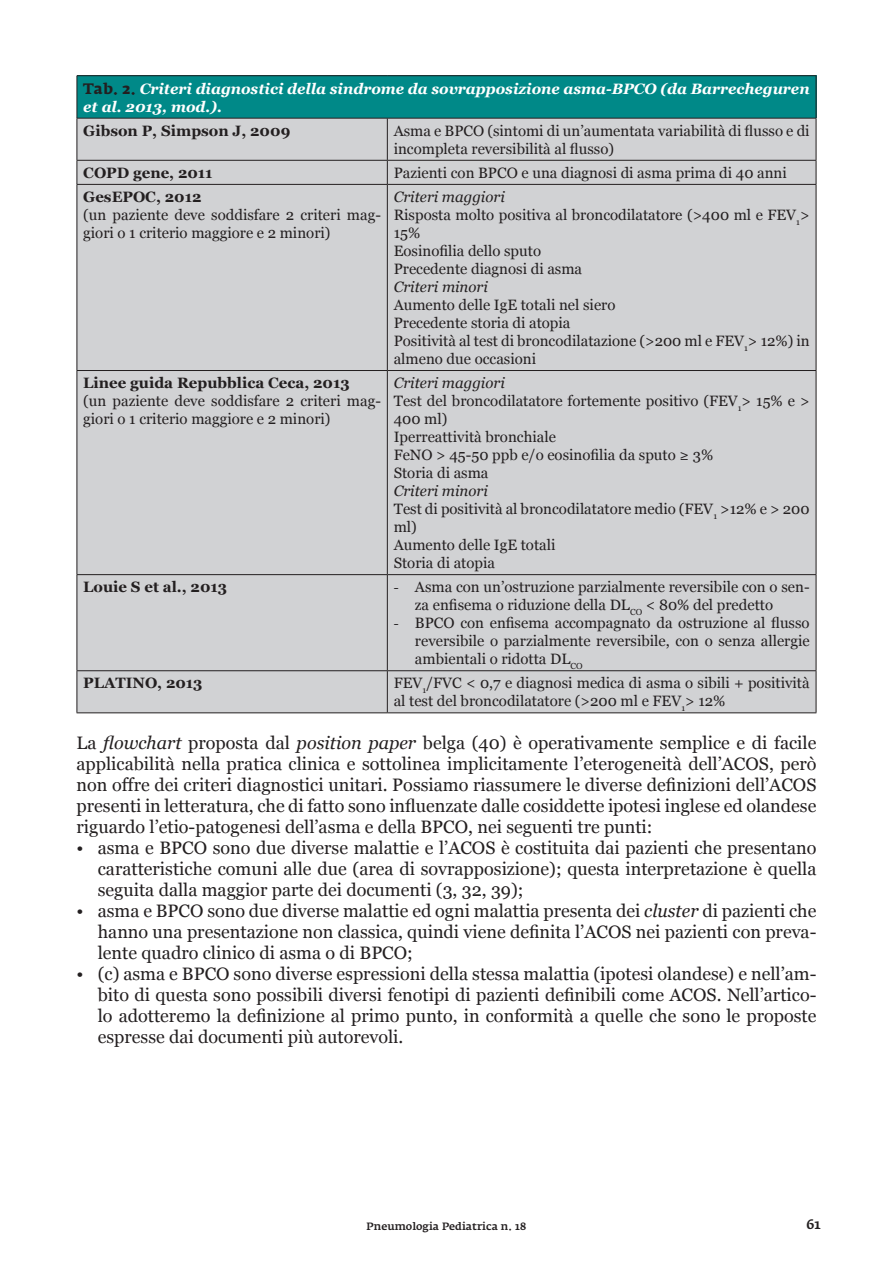
<style>
.page{position:relative;width:893px;height:1263px;background:#fff}
.page>*{position:absolute;margin:0;border:0;box-sizing:border-box;transform-origin:0 0}
.t1{font:18px/21px "Georgia";color:#231f20;text-align:justify}
.t2{font:15px/18px "Georgia";color:#231f20}
.t3{font:700 15px "Georgia";color:#231f20}
.t4{font:italic 700 15px/18px "Georgia";color:#fff}
.t5{font:italic 15px "Georgia";color:#231f20}
.t6{font:500 13.5px "Fedra Serif A Pro";color:#231f20}
.t7{font:500 10.5px "Fedra Serif A Pro";color:#231f20}
.s1{font-family:"Fedra Serif A Pro";font-style:normal;color:#231f20}
.s2{font-style:italic}
.s3{font-family:"Palatino Linotype"}
</style>
<div class="page">
<div style="left:77px;top:76px;width:739px;height:42px;background:#008988"></div>
<div style="left:78px;top:119px;width:738px;height:593px;background:#d1d2d4"></div>
<hr style="left:77px;top:118px;width:1px;height:42px;background:#231f20">
<hr style="left:387px;top:118px;width:1px;height:42px;background:#231f20">
<hr style="left:816px;top:118px;width:1px;height:42px;background:#231f20">
<hr style="left:77px;top:160px;width:310px;height:1px;background:#231f20">
<svg style="left:77px;top:161px;width:1px;height:23px"></svg>
<hr style="left:387px;top:160px;width:429px;height:1px;background:#231f20">
<svg style="left:387px;top:161px;width:1px;height:23px"></svg>
<svg style="left:816px;top:161px;width:1px;height:23px"></svg>
<hr style="left:77px;top:184px;width:310px;height:1px;background:#231f20">
<hr style="left:77px;top:185px;width:1px;height:185px;background:#231f20">
<hr style="left:387px;top:184px;width:429px;height:1px;background:#231f20">
<hr style="left:387px;top:185px;width:1px;height:185px;background:#231f20">
<hr style="left:816px;top:185px;width:1px;height:185px;background:#231f20">
<hr style="left:77px;top:370px;width:310px;height:1px;background:#231f20">
<hr style="left:77px;top:371px;width:1px;height:203px;background:#231f20">
<hr style="left:387px;top:370px;width:429px;height:1px;background:#231f20">
<hr style="left:387px;top:371px;width:1px;height:203px;background:#231f20">
<hr style="left:816px;top:371px;width:1px;height:203px;background:#231f20">
<hr style="left:77px;top:574px;width:310px;height:1px;background:#231f20">
<hr style="left:77px;top:575px;width:1px;height:95px;background:#231f20">
<hr style="left:387px;top:574px;width:429px;height:1px;background:#231f20">
<hr style="left:387px;top:575px;width:1px;height:95px;background:#231f20">
<hr style="left:816px;top:575px;width:1px;height:95px;background:#231f20">
<hr style="left:77px;top:670px;width:310px;height:1px;background:#231f20">
<hr style="left:77px;top:671px;width:1px;height:41px;background:#231f20">
<hr style="left:387px;top:670px;width:429px;height:1px;background:#231f20">
<hr style="left:387px;top:671px;width:1px;height:41px;background:#231f20">
<hr style="left:816px;top:671px;width:1px;height:41px;background:#231f20">
<hr style="left:77px;top:712px;width:310px;height:1px;background:#231f20">
<hr style="left:387px;top:712px;width:429px;height:1px;background:#231f20">
<hr style="left:77px;top:75px;width:310px;height:1px;background:#231f20">
<hr style="left:77px;top:76px;width:1px;height:42px;background:#231f20">
<hr style="left:387px;top:75px;width:429px;height:1px;background:#231f20">
<hr style="left:77px;top:118px;width:310px;height:1px;background:#231f20">
<hr style="left:816px;top:76px;width:1px;height:42px;background:#231f20">
<hr style="left:387px;top:118px;width:429px;height:1px;background:#231f20">
<p class="t4" style="left:83px;top:79px;width:728px"><span class="s1">Tab. 2.</span> Criteri diagnostici della sindrome da sovrapposizione asma-BPCO (da Barrecheguren et al. 2013, mod.).</p>
<p class="t3" style="left:83px;top:119px;width:209px">Gibson P, Simpson J, 2009</p>
<p class="t2" style="left:394px;top:121px;width:417px">Asma e BPCO (sintomi di un’aumentata variabilità di flusso e di incompleta reversibilità al flusso)</p>
<p class="t3" style="left:83px;top:161px;width:131px">COPD gene, 2011</p>
<p class="t2" style="left:394px;top:163px;width:395px">Pazienti con BPCO e una diagnosi di asma prima di 40 anni</p>
<p class="t3" style="left:83px;top:186px;width:120px">GesEPOC, 2012</p>
<p class="t2" style="left:83px;top:205px;width:299px">(un paziente deve soddisfare 2 criteri mag&shy;giori o 1 criterio maggiore e 2 minori)</p>
<p class="t2" style="left:394px;top:187px;width:417px"><span class="s2">Criteri maggiori<br></span>Risposta molto positiva al broncodilatatore (&gt;400 ml e FEV<sub>1</sub>&gt;<br>15%<br>Eosinofilia dello sputo<br>Precedente diagnosi di asma</p>
<p class="t5" style="left:394px;top:276px;width:96px">Criteri minori</p>
<p class="t2" style="left:394px;top:295px;width:417px">Aumento delle IgE totali nel siero<br>Precedente storia di atopia<br>Positività al test di broncodilatazione (&gt;200 ml e FEV<sub>1</sub>&gt; 12%) in almeno due occasioni</p>
<p class="t3" style="left:83px;top:372px;width:268px">Linee guida Repubblica Ceca, 2013</p>
<p class="t2" style="left:83px;top:391px;width:299px">(un paziente deve soddisfare 2 criteri mag&shy;giori o 1 criterio maggiore e 2 minori)</p>
<p class="t2" style="left:394px;top:373px;width:417px"><span class="s2">Criteri maggiori<br></span>Test del broncodilatatore fortemente positivo (FEV<sub>1</sub>&gt; 15% e &gt;<br>400 ml)<br>Iperreattività bronchiale<br>FeNO &gt; 45-50 ppb e/o eosinofilia da sputo ≥ 3%<br>Storia di asma</p>
<p class="t2" style="left:394px;top:481px;width:417px"><span class="s2">Criteri minori<br></span>Test di positività al broncodilatatore medio (FEV<sub>1</sub> &gt;12% e &gt; 200 ml)<br>Aumento delle IgE totali<br>Storia di atopia</p>
<p class="t3" style="left:83px;top:576px;width:145px">Louie S et al., 2013</p>
<p class="t2" style="left:415px;top:578px;width:396px;text-indent:-21px"><span class="s3">-</span> Asma con un’ostruzione parzialmente reversibile con o sen&shy;za enfisema o riduzione della DL<sub>CO</sub> &lt; 80% del predetto</p>
<p class="t2" style="left:415px;top:614px;width:396px;text-align:justify;text-indent:-21px"><span class="s3">-</span> BPCO con enfisema accompagnato da ostruzione al flusso reversibile o parzialmente reversibile, con o senza allergie ambientali o ridotta DL<sub>CO</sub></p>
<p class="t3" style="left:83px;top:672px;width:121px">PLATINO, 2013</p>
<p class="t2" style="left:394px;top:674px;width:417px">FEV<sub>1</sub>/FVC &lt; 0,7 e diagnosi medica di asma o sibili + positività al test del broncodilatatore (&gt;200 ml e FEV<sub>1</sub>&gt; 12%</p>
<p class="t1" style="left:77px;top:732px;width:741px">La <span class="s2">flowchart</span> proposta dal <span class="s2">position paper</span> belga (40) è operativamente semplice e di facile applicabilità nella pratica clinica e sottolinea implicitamente l’eterogeneità dell’ACOS, però non offre dei criteri diagnostici unitari. Possiamo riassumere le diverse definizioni dell’ACOS presenti in letteratura, che di fatto sono influenzate dalle cosiddette ipotesi inglese ed olandese riguardo l’etio-patogenesi dell’asma e della BPCO, nei seguenti tre punti:</p>
<p class="t1" style="left:98px;top:837px;width:720px;text-indent:-21px">• asma e BPCO sono due diverse malattie e l’ACOS è costituita dai pazienti che presentano caratteristiche comuni alle due (area di sovrapposizione); questa interpretazione è quella seguita dalla maggior parte dei documenti (3, 32, 39);</p>
<p class="t1" style="left:98px;top:900px;width:720px;text-indent:-21px">• asma e BPCO sono due diverse malattie ed ogni malattia presenta dei <span class="s2">cluster</span> di pazienti che hanno una presentazione non classica, quindi viene definita l’ACOS nei pazienti con preva&shy;lente quadro clinico di asma o di BPCO;</p>
<p class="t1" style="left:98px;top:963px;width:720px;text-indent:-21px">• (c) asma e BPCO sono diverse espressioni della stessa malattia (ipotesi olandese) e nell’am&shy;bito di questa sono possibili diversi fenotipi di pazienti definibili come ACOS. Nell’artico&shy;lo adotteremo la definizione al primo punto, in conformità a quelle che sono le proposte espresse dai documenti più autorevoli.</p>
<p class="t7" style="left:367px;top:1220px;width:161px">Pneumologia Pediatrica n. 18</p>
<p class="t6" style="left:806px;top:1216px;width:16px">61</p>
</div>
